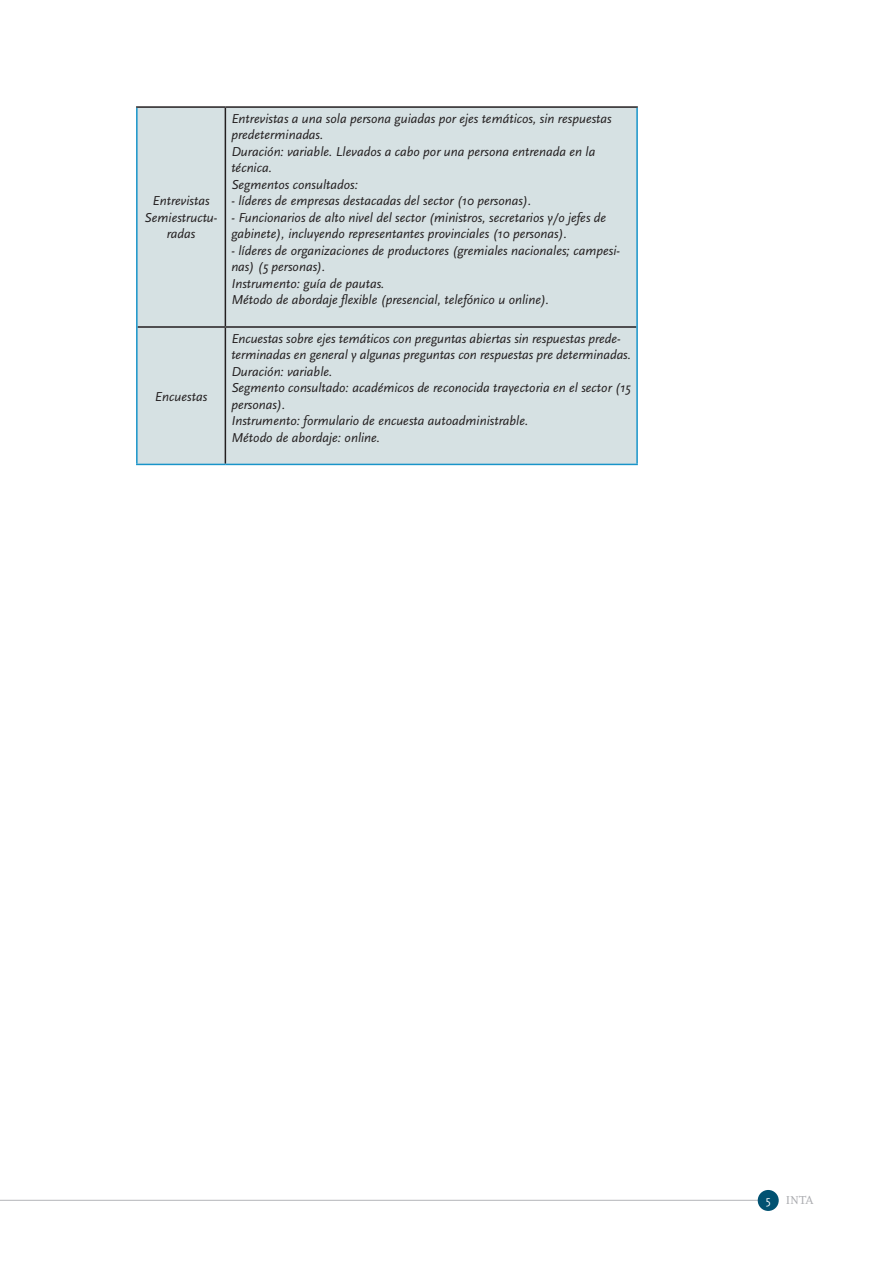
<style>
.page{position:relative;width:893px;height:1263px;background:#fff}
.page>*{position:absolute;margin:0;border:0;box-sizing:border-box;transform-origin:0 0}
.t1{font:italic 13.5px/16.5px "Scala Sans Pro";color:#231f20}
.t2{font:12px "Scala";color:#a8a9ad}
.t3{font:12px "Scala Sans Pro";color:#fff}
</style>
<div class="page">
<hr style="left:0;top:1200px;width:763px;height:1px;background:#bcbdc0">
<div style="left:758px;top:1190px;width:21px;height:21px;background:#015272;border-radius:50%"></div>
<div style="left:138px;top:108px;width:498px;height:356px;background:#d6e1e3"></div>
<hr style="left:136px;top:106px;width:89px;height:2px;background:#231f20">
<hr style="left:225px;top:106px;width:413px;height:2px;background:#231f20">
<hr style="left:225px;top:108px;width:1px;height:218px;background:#231f20">
<hr style="left:138px;top:326px;width:87px;height:2px;background:#231f20">
<hr style="left:225px;top:326px;width:411px;height:2px;background:#231f20">
<hr style="left:225px;top:328px;width:1px;height:136px;background:#231f20">
<hr style="left:136px;top:108px;width:2px;height:219px;background:#1894c9">
<hr style="left:636px;top:108px;width:2px;height:219px;background:#1894c9">
<hr style="left:136px;top:327px;width:2px;height:137px;background:#1894c9">
<hr style="left:636px;top:327px;width:2px;height:137px;background:#1894c9">
<hr style="left:136px;top:464px;width:89px;height:1px;background:#1894c9">
<hr style="left:225px;top:464px;width:413px;height:1px;background:#1894c9">
<p class="t1" style="left:145px;top:193px;width:75px;text-align:center">Entrevistas<br>Semiestructu&shy;radas</p>
<p class="t1" style="left:155px;top:388px;width:54px">Encuestas</p>
<p class="t1" style="left:231px;top:110px;width:382px">Entrevistas a una sola persona guiadas por ejes temáticos, sin respuestas predeterminadas.<br>Duración: variable. Llevados a cabo por una persona entrenada en la técnica.<br>Segmentos consultados:</p>
<p class="t1" style="left:231px;top:193px;width:302px">- líderes de empresas destacadas del sector (10 personas).</p>
<p class="t1" style="left:231px;top:209px;width:376px">- Funcionarios de alto nivel del sector (ministros, secretarios y/o jefes de gabinete), incluyendo representantes provinciales (10 personas).</p>
<p class="t1" style="left:231px;top:242px;width:390px">- líderes de organizaciones de productores (gremiales nacionales; campesi&shy;nas) (5 personas).<br>Instrumento: guía de pautas.<br>Método de abordaje flexible (presencial, telefónico u online).</p>
<p class="t1" style="left:231px;top:330px;width:401px">Encuestas sobre ejes temáticos con preguntas abiertas sin respuestas prede&shy;terminadas en general y algunas preguntas con respuestas pre determinadas.<br>Duración: variable.<br>Segmento consultado: académicos de reconocida trayectoria en el sector (15 personas).<br>Instrumento: formulario de encuesta autoadministrable.<br>Método de abordaje: online.</p>
<p class="t3" style="left:766px;top:1193px;width:6px">5</p>
<p class="t2" style="left:786px;top:1193px;width:29px">INTA</p>
</div>
